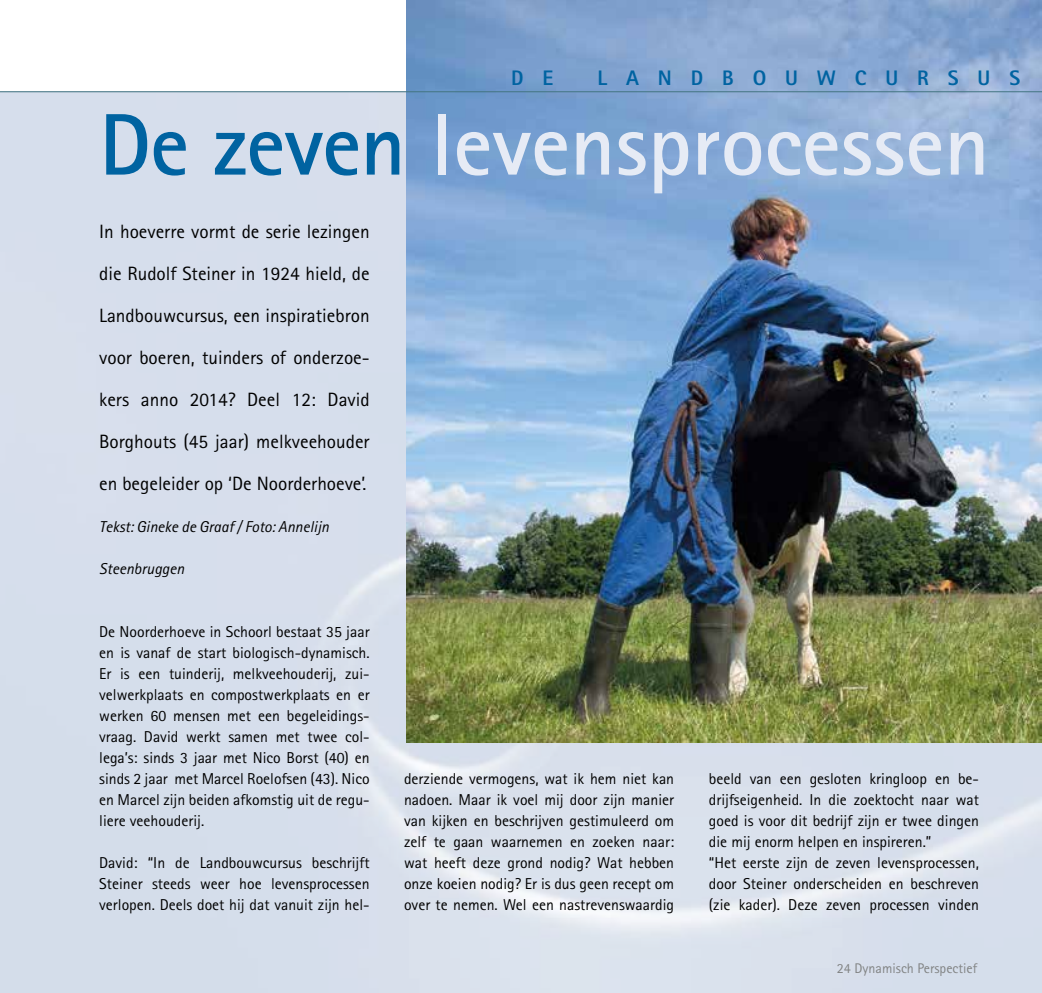
<style>
.page{position:relative;width:1042px;height:993px;background:#fff}
.page>*{position:absolute;margin:0;border:0;box-sizing:border-box;transform-origin:0 0}
.t1{font:700 87.5px "Rotis Sans Serif";color:#e6ebf5}
.t2{font:800 21px "Rotis Sans Serif";letter-spacing:.9em;color:#0063a1}
.t3{font:19.25px/42px "Rotis Sans Serif";color:#000;text-align:justify}
.t4{font:15.75px/21px "Rotis Sans Serif";color:#000;text-align:justify}
.t5{font:italic 15.75px "Rotis Sans Serif";color:#000}
.t6{font:14px "Rotis Sans Serif";color:#818383}
.s1{color:#0063a1}
</style>
<div class="page">
<div style="left:0;top:92px;width:1042px;height:900px;background:#d6deec"></div>
<img style="left:407px;top:0;width:635px;height:741px">
<hr style="left:0;top:91px;width:1042px;height:1px;background:#437581">
<h2 class="t2" style="left:511px;top:65px;width:44px">D E</h2>
<h2 class="t2" style="left:597px;top:65px;width:424px">LANDBOUWCURSUS</h2>
<h1 class="t1" style="left:99px;top:89px;width:892px"><span class="s1">De zeven</span> levensprocessen</h1>
<p class="t3" style="left:99px;top:210px;width:272px">In hoeverre vormt de serie lezingen die Rudolf Steiner in 1924 hield, de Landbouwcursus, een inspiratiebron voor boeren, tuinders of onderzoe&shy;kers anno 2014? Deel 12: David Borghouts (45 jaar) melkveehouder en begeleider op ‘De Noorderhoeve’.</p>
<p class="t5" style="left:99px;top:517px;width:231px">Tekst: Gineke de Graaf / Foto: Annelijn</p>
<p class="t5" style="left:99px;top:559px;width:87px">Steenbruggen</p>
<p class="t4" style="left:99px;top:621px;width:272px">De Noorderhoeve in Schoorl bestaat 35 jaar en is vanaf de start biologisch-dynamisch.<br>Er is een tuinderij, melkveehouderij, zui&shy;velwerkplaats en compostwerkplaats en er werken 60 mensen met een begeleidings&shy;vraag. David werkt samen met twee col&shy;lega’s: sinds 3 jaar met Nico Borst (40) en sinds 2 jaar met Marcel Roelofsen (43). Nico en Marcel zijn beiden afkomstig uit de regu&shy;liere veehouderij.</p>
<p class="t4" style="left:99px;top:851px;width:272px">David: “In de Landbouwcursus beschrijft Steiner steeds weer hoe levensprocessen verlopen. Deels doet hij dat vanuit zijn hel-</p>
<p class="t4" style="left:404px;top:768px;width:272px">derziende vermogens, wat ik hem niet kan nadoen. Maar ik voel mij door zijn manier van kijken en beschrijven gestimuleerd om zelf te gaan waarnemen en zoeken naar: wat heeft deze grond nodig? Wat hebben onze koeien nodig? Er is dus geen recept om over te nemen. Wel een nastrevenswaardig</p>
<p class="t4" style="left:709px;top:767px;width:272px;text-align:left">beeld van een gesloten kringloop en be&shy;drijfseigenheid. In die zoektocht naar wat goed is voor dit bedrijf zijn er twee dingen die mij enorm helpen en inspireren.”<br>“Het eerste zijn de zeven levensprocessen, door Steiner onderscheiden en beschreven (zie kader). Deze zeven processen vinden</p>
<p class="t6" style="left:837px;top:959px;width:142px">24 Dynamisch Perspectief</p>
</div>
